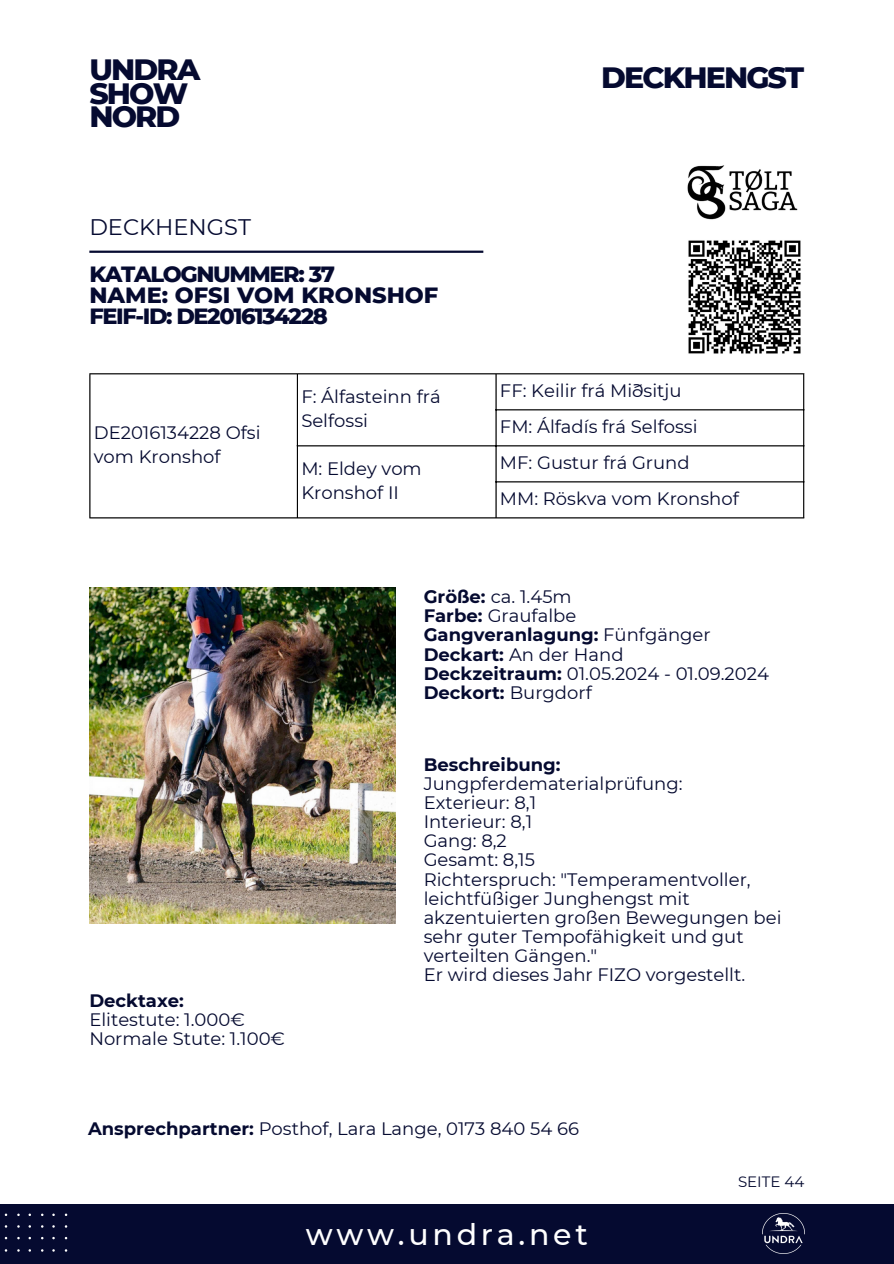
<style>
.page{position:relative;width:894px;height:1264px;background:#fff}
.page>*{position:absolute;margin:0;border:0;box-sizing:border-box;transform-origin:0 0}
.t1{font:800 30px/23.7px "Montserrat";letter-spacing:-.06em;color:#050a30}
.t2{font:500 30px "Montserrat";letter-spacing:.125em;color:#fff}
.t3{font:800 22.5px/21.3px "Montserrat";letter-spacing:-.06em;color:#050a30}
.t4{font:22.5px "Montserrat";color:#050a30}
.t5{font:18px/19.2px "Montserrat";color:#050a30}
.t6{font:15px "Montserrat";color:#050a30}
.s1{font-weight:700}
</style>
<div class="page">
<div style="left:0;top:1204px;width:893px;height:59px;background:#050a30"></div>
<img style="left:762px;top:1213px;width:42px;height:40px">
<svg style="left:4px;top:1213px;width:63px;height:38px"></svg>
<hr style="left:89px;top:250px;width:394px;height:3px;background:#050a30">
<hr style="left:89px;top:374px;width:1px;height:143px;background:#000">
<hr style="left:297px;top:374px;width:1px;height:143px;background:#000">
<hr style="left:495px;top:374px;width:1px;height:143px;background:#000">
<hr style="left:802px;top:374px;width:2px;height:143px;background:#000">
<hr style="left:89px;top:373px;width:715px;height:1px;background:#000">
<hr style="left:495px;top:409px;width:309px;height:1px;background:#000">
<hr style="left:297px;top:445px;width:507px;height:1px;background:#000">
<hr style="left:495px;top:481px;width:309px;height:1px;background:#000">
<hr style="left:89px;top:517px;width:715px;height:1px;background:#000">
<img style="left:89px;top:587px;width:306px;height:336px">
<img style="left:687px;top:165px;width:111px;height:55px">
<img style="left:688px;top:240px;width:113px;height:114px">
<p class="t1" style="left:89px;top:57px;width:112px">UNDRA<br>SHOW<br>NORD</p>
<h5 class="t4" style="left:89px;top:213px;width:163px">DECKHENGST</h5>
<h5 class="t3" style="left:89px;top:263px;width:350px">KATALOGNUMMER: 37<br>NAME: OFSI VOM KRONSHOF<br>FEIF-ID: DE2016134228</h5>
<p class="t1" style="left:601px;top:66px;width:204px">DECKHENGST</p>
<p class="t5" style="left:94px;top:420px;width:168px;line-height:24.8px">DE2016134228 Ofsi vom Kronshof</p>
<h4 class="t5" style="left:301px;top:384px;width:141px;line-height:24.8px">F: Álfasteinn frá<br>Selfossi</h4>
<h3 class="t5" style="left:500px;top:381px;width:183px">FF: Keilir frá Miðsitju</h3>
<p class="t5" style="left:500px;top:417px;width:199px">FM: Álfadís frá Selfossi</p>
<p class="t5" style="left:301px;top:456px;width:122px;line-height:24.8px">M: Eldey vom<br>Kronshof II</p>
<p class="t5" style="left:500px;top:453px;width:191px">MF: Gustur frá Grund</p>
<p class="t5" style="left:500px;top:489px;width:240px">MM: Röskva vom Kronshof</p>
<p class="t5" style="left:89px;top:990px;width:197px"><span class="s1">Decktaxe:<br></span>Elitestute: 1.000€<br>Normale Stute: 1.100€</p>
<p class="t5" style="left:423px;top:587px;width:346px"><span class="s1">Größe:</span> ca. 1.45m<br><span class="s1">Farbe:</span> Graufalbe<br><span class="s1">Gangveranlagung:</span> Fünfgänger<br><span class="s1">Deckart:</span> An der Hand<br><span class="s1">Deckzeitraum:</span> 01.05.2024 - 01.09.2024<br><span class="s1">Deckort:</span> Burgdorf</p>
<h5 class="t5" style="left:423px;top:754px;width:359px"><span class="s1">Beschreibung:<br></span>Jungpferdematerialprüfung:<br>Exterieur: 8,1<br>Interieur: 8,1<br>Gang: 8,2<br>Gesamt: 8,15<br>Richterspruch: "Temperamentvoller, leichtfüßiger Junghengst mit akzentuierten großen Bewegungen bei sehr guter Tempofähigkeit und gut verteilten Gängen."<br>Er wird dieses Jahr FIZO vorgestellt.</h5>
<h5 class="t5" style="left:88px;top:1118px;width:492px"><span class="s1">Ansprechpartner:</span> Posthof, Lara Lange, 0173 840 54 66</h5>
<p class="t2" style="left:306px;top:1215px;width:283px">www.undra.net</p>
<p class="t6" style="left:737px;top:1172px;width:68px">SEITE 44</p>
</div>
